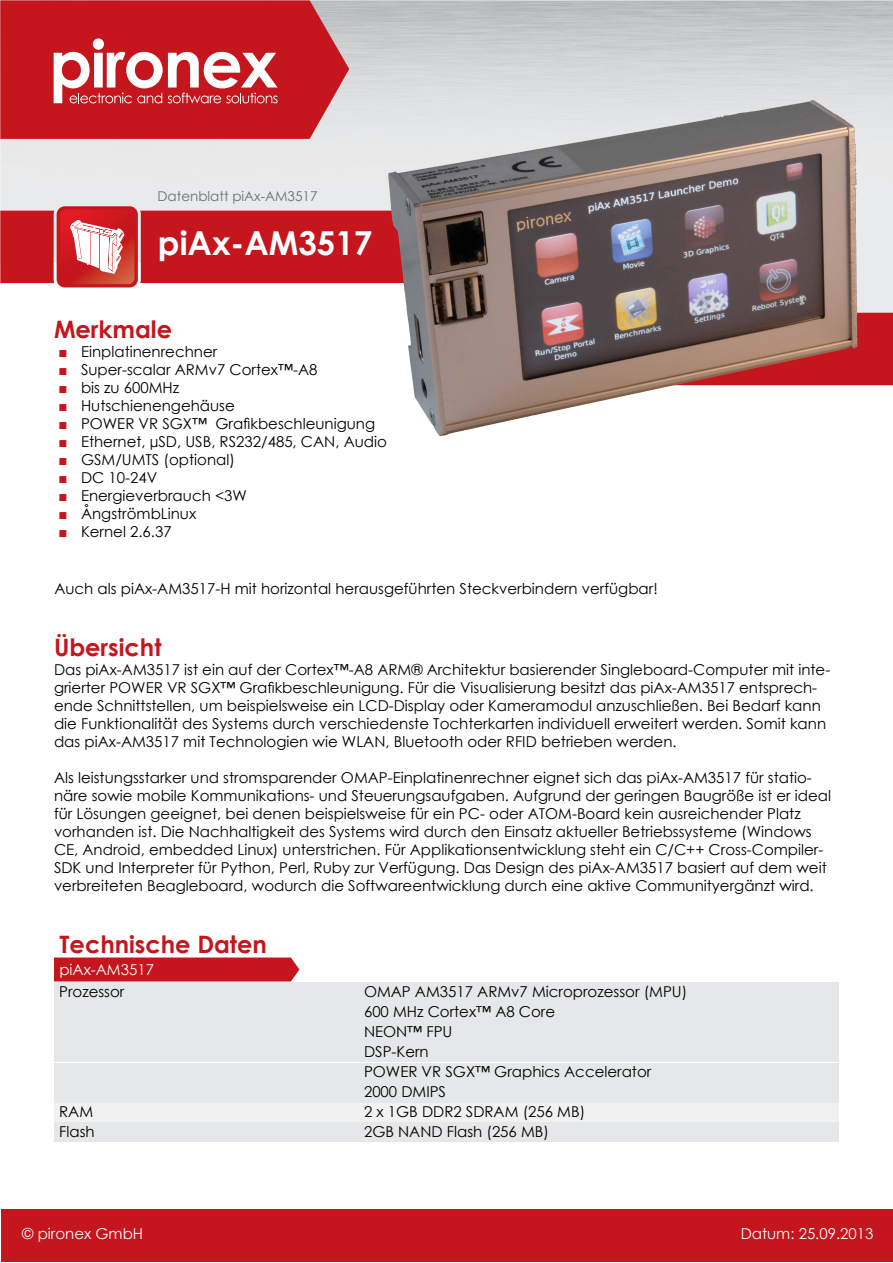
<style>
.page{position:relative;width:893px;height:1263px;background:#fff}
.page>*{position:absolute;margin:0;border:0;box-sizing:border-box;transform-origin:0 0}
.t1{font:700 33px "Century Gothic";color:#fff}
.t2{font:700 24px "Century Gothic";color:#c4161c}
.t3{font:15px/18px "Century Gothic";color:#000}
.t4{font:15px "Century Gothic";color:#fff}
.t5{font:13.5px "Century Gothic";color:#6d6e71}
.s1{color:#c4161c}
</style>
<div class="page">
<div style="left:1px;top:1210px;width:891px;height:52px;background:#c4161c"></div>
<svg style="left:0;top:211px;width:893px;height:174px"></svg>
<div style="left:57px;top:206px;width:81px;height:81px;background:#c4161c;border-radius:8px"></div>
<img style="left:60px;top:210px;width:74px;height:74px">
<svg style="left:70px;top:220px;width:54px;height:54px"></svg>
<svg style="left:0;top:0;width:349px;height:139px;background:#c5262c"></svg>
<svg style="left:54px;top:38px;width:224px;height:65px"></svg>
<div style="left:54px;top:1103px;width:785px;height:20px;background:#f1f1f2"></div>
<div style="left:54px;top:1122px;width:785px;height:20px;background:#e6e7e8"></div>
<div style="left:54px;top:957px;width:245px;height:24px;background:#c4161c"></div>
<div style="left:54px;top:981px;width:785px;height:20px;background:#e6e7e8"></div>
<div style="left:54px;top:1002px;width:785px;height:20px;background:#e6e7e8"></div>
<div style="left:54px;top:1022px;width:785px;height:20px;background:#e6e7e8"></div>
<div style="left:54px;top:1042px;width:785px;height:20px;background:#e6e7e8"></div>
<div style="left:54px;top:1062px;width:785px;height:20px;background:#e6e7e8"></div>
<div style="left:54px;top:1083px;width:785px;height:20px;background:#e6e7e8"></div>
<img style="left:377px;top:96px;width:490px;height:341px">
<p class="t5" style="left:158px;top:187px;width:162px">Datenblatt piAx-AM3517</p>
<h1 class="t1" style="left:158px;top:218px;width:216px">piAx-AM3517</h1>
<h2 class="t2" style="left:54px;top:311px;width:120px">Merkmale</h2>
<p class="t3" style="left:58px;top:343px;width:160px"><span class="s1">■</span> Einplatinenrechner</p>
<p class="t3" style="left:58px;top:361px;width:260px"><span class="s1">■</span> Super-scalar ARMv7 Cortex™-A8</p>
<p class="t3" style="left:58px;top:379px;width:122px"><span class="s1">■</span> bis zu 600MHz</p>
<p class="t3" style="left:58px;top:397px;width:178px"><span class="s1">■</span> Hutschienengehäuse</p>
<p class="t3" style="left:58px;top:415px;width:318px"><span class="s1">■</span> POWER VR SGX™ Grafikbeschleunigung</p>
<p class="t3" style="left:58px;top:433px;width:330px"><span class="s1">■</span> Ethernet, µSD, USB, RS232/485, CAN, Audio</p>
<p class="t3" style="left:58px;top:451px;width:178px"><span class="s1">■</span> GSM/UMTS (optional)</p>
<p class="t3" style="left:58px;top:469px;width:100px"><span class="s1">■</span> DC 10-24V</p>
<p class="t3" style="left:58px;top:487px;width:190px"><span class="s1">■</span> Energieverbrauch &lt;3W</p>
<p class="t3" style="left:58px;top:505px;width:139px"><span class="s1">■</span> ÅngströmbLinux</p>
<p class="t3" style="left:58px;top:523px;width:115px"><span class="s1">■</span> Kernel 2.6.37</p>
<p class="t3" style="left:54px;top:579px;width:605px">Auch als piAx-AM3517-H mit horizontal herausgeführten Steckverbindern verfügbar!</p>
<h2 class="t2" style="left:54px;top:629px;width:109px">Übersicht</h2>
<p class="t3" style="left:54px;top:660px;width:778px">Das piAx-AM3517 ist ein auf der Cortex™-A8 ARM® Architektur basierender Singleboard-Computer mit inte&shy;grierter POWER VR SGX™ Grafikbeschleunigung. Für die Visualisierung besitzt das piAx-AM3517 entsprech&shy;ende Schnittstellen, um beispielsweise ein LCD-Display oder Kameramodul anzuschließen. Bei Bedarf kann die Funktionalität des Systems durch verschiedenste Tochterkarten individuell erweitert werden. Somit kann das piAx-AM3517 mit Technologien wie WLAN, Bluetooth oder RFID betrieben werden.</p>
<p class="t3" style="left:54px;top:768px;width:779px">Als leistungsstarker und stromsparender OMAP-Einplatinenrechner eignet sich das piAx-AM3517 für statio&shy;näre sowie mobile Kommunikations- und Steuerungsaufgaben. Aufgrund der geringen Baugröße ist er ideal für Lösungen geeignet, bei denen beispielsweise für ein PC- oder ATOM-Board kein ausreichender Platz vorhanden ist. Die Nachhaltigkeit des Systems wird durch den Einsatz aktueller Betriebssysteme (Windows CE, Android, embedded Linux) unterstrichen. Für Applikationsentwicklung steht ein C/C++ Cross-Compiler-SDK und Interpreter für Python, Perl, Ruby zur Verfügung. Das Design des piAx-AM3517 basiert auf dem weit verbreiteten Beagleboard, wodurch die Softwareentwicklung durch eine aktive Communityergänzt wird.</p>
<h2 class="t2" style="left:60px;top:926px;width:209px">Technische Daten</h2>
<p class="t4" style="left:59px;top:959px;width:96px">piAx-AM3517</p>
<p class="t3" style="left:59px;top:982px;width:67px">Prozessor</p>
<p class="t3" style="left:59px;top:1101px;width:37px;line-height:20.1px">RAM<br>Flash</p>
<p class="t3" style="left:364px;top:981px;width:325px;line-height:20.1px">OMAP AM3517 ARMv7 Microprozessor (MPU)<br>600 MHz Cortex™ A8 Core<br>NEON™ FPU<br>DSP-Kern<br>POWER VR SGX™ Graphics Accelerator<br>2000 DMIPS<br>2 x 1GB DDR2 SDRAM (256 MB)<br>2GB NAND Flash (256 MB)</p>
<p class="t4" style="left:22px;top:1223px;width:122px">© pironex GmbH</p>
<p class="t4" style="left:741px;top:1223px;width:134px">Datum: 25.09.2013</p>
</div>
